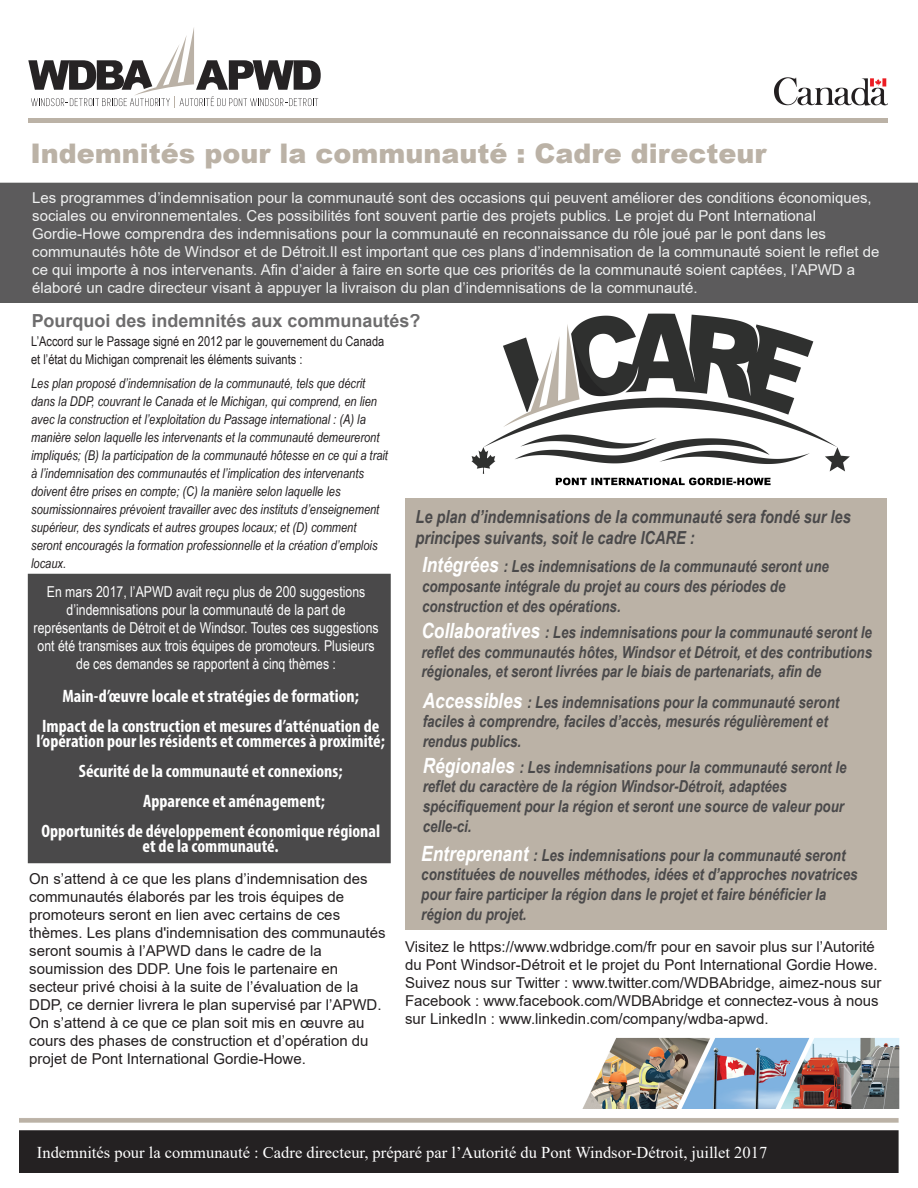
<style>
.page{position:relative;width:918px;height:1188px;background:#fff}
.page>*{position:absolute;margin:0;border:0;box-sizing:border-box;transform-origin:0 0}
.t1{font:900 27px "Arial";color:#bbb2a6}
.t2{font:700 condensed 18px/30px "Myriad Pro";color:#fff;text-align:center}
.t3{font:italic 700 18px/21.6px "Arial Narrow";color:#4a494a}
.t4{font:700 18px "Arial";color:rgb(74 73 74/.9)}
.t5{font:italic 700 16.5px/19.8px "Arial Narrow";color:#4a494a}
.t6{font:16.5px "Times New Roman";color:#fff}
.t7{font:15px/18px "Arial";color:#231f20}
.t8{font:15px/18px "Arial";color:#f0f1f1}
.t9{font:15px/18px "Arial Narrow";color:#fff;text-align:center}
.t10{font:italic 13.5px/18px "Arial Narrow";color:#231f20}
.t11{font:13.5px/18px "Arial Narrow";color:#231f20}
.s1{font-size:21px;color:#fff}
</style>
<div class="page">
<svg style="left:28px;top:28px;width:293px;height:80px"></svg>
<hr style="left:28px;top:119px;width:860px;height:4px;background:#bbb2a6">
<img style="left:774px;top:77px;width:114px;height:29px">
<img style="left:19px;top:1037px;width:881px;height:136px">
<div style="left:0;top:183px;width:918px;height:120px;background:#5c5b5c"></div>
<div style="left:405px;top:498px;width:482px;height:432px;background:#bbb2a6"></div>
<div style="left:28px;top:574px;width:363px;height:289px;background:#4a494a"></div>
<img style="left:471px;top:313px;width:379px;height:173px">
<h1 class="t1" style="left:30px;top:134px;width:737px">Indemnités pour la communauté : Cadre directeur</h1>
<p class="t8" style="left:32px;top:188px;width:849px">Les programmes d’indemnisation pour la communauté sont des occasions qui peuvent améliorer des conditions économiques, sociales ou environnementales. Ces possibilités font souvent partie des projets publics. Le projet du Pont International Gordie-Howe comprendra des indemnisations pour la communauté en reconnaissance du rôle joué par le pont dans les communautés hôte de Windsor et de Détroit.Il est important que ces plans d’indemnisation de la communauté soient le reflet de ce qui importe à nos intervenants. Afin d’aider à faire en sorte que ces priorités de la communauté soient captées, l’APWD a élaboré un cadre directeur visant à appuyer la livraison du plan d’indemnisations de la communauté.</p>
<p class="t4" style="left:32px;top:308px;width:391px">Pourquoi des indemnités aux communautés?</p>
<p class="t11" style="left:31px;top:332px;width:355px">L’Accord sur le Passage signé en 2012 par le gouvernement du Canada et l’état du Michigan comprenait les éléments suivants :</p>
<p class="t10" style="left:31px;top:374px;width:358px">Les plan proposé d’indemnisation de la communauté, tels que décrit dans la DDP, couvrant le Canada et le Michigan, qui comprend, en lien avec la construction et l’exploitation du Passage international : (A) la manière selon laquelle les intervenants et la communauté demeureront impliqués; (B) la participation de la communauté hôtesse en ce qui a trait à l’indemnisation des communautés et l’implication des intervenants doivent être prises en compte; (C) la manière selon laquelle les soumissionnaires prévoient travailler avec des instituts d’enseignement supérieur, des syndicats et autres groupes locaux; et (D) comment seront encouragés la formation professionnelle et la création d’emplois locaux.</p>
<p class="t9" style="left:34px;top:582px;width:347px">En mars 2017, l’APWD avait reçu plus de 200 suggestions d’indemnisations pour la communauté de la part de représentants de Détroit et de Windsor. Toutes ces suggestions ont été transmises aux trois équipes de promoteurs. Plusieurs de ces demandes se rapportent à cinq thèmes :</p>
<p class="t2" style="left:42px;top:681px;width:339px">Main-d’œuvre locale et stratégies de formation;<br>Impact de la construction et mesures d’atténuation de</p>
<p class="t2" style="left:37px;top:726px;width:350px">l’opération pour les résidents et commerces à proximité;</p>
<p class="t2" style="left:79px;top:756px;width:265px">Sécurité de la communauté et connexions;</p>
<p class="t2" style="left:143px;top:786px;width:183px">Apparence et aménagement;</p>
<p class="t2" style="left:41px;top:816px;width:340px">Opportunités de développement économique régional</p>
<p class="t2" style="left:143px;top:831px;width:138px">et de la communauté.</p>
<p class="t7" style="left:29px;top:869px;width:358px">On s’attend à ce que les plans d’indemnisation des communautés élaborés par les trois équipes de promoteurs seront en lien avec certains de ces thèmes. Les plans d'indemnisation des communautés seront soumis à l’APWD dans le cadre de la soumission des DDP. Une fois le partenaire en secteur privé choisi à la suite de l’évaluation de la DDP, ce dernier livrera le plan supervisé par l’APWD.<br>On s’attend à ce que ce plan soit mis en œuvre au cours des phases de construction et d’opération du projet de Pont International Gordie-Howe.</p>
<p class="t3" style="left:415px;top:505px;width:437px">Le plan d’indemnisations de la communauté sera fondé sur les principes suivants, soit le cadre ICARE :</p>
<p class="t5" style="left:422px;top:555px;width:408px"><span class="s1">Intégrées</span> : Les indemnisations de la communauté seront une composante intégrale du projet au cours des périodes de construction et des opérations.</p>
<p class="t5" style="left:421px;top:621px;width:452px;text-align:justify"><span class="s1">Collaboratives</span> : Les indemnisations pour la communauté seront le reflet des communautés hôtes, Windsor et Détroit, et des contributions régionales, et seront livrées par le biais de partenariats, afin de</p>
<p class="t5" style="left:423px;top:691px;width:418px"><span class="s1">Accessibles</span> : Les indemnisations pour la communauté seront faciles à comprendre, faciles d’accès, mesurés régulièrement et rendus publics.</p>
<p class="t5" style="left:423px;top:756px;width:425px"><span class="s1">Régionales</span> : Les indemnisations pour la communauté seront le reflet du caractère de la région Windsor-Détroit, adaptées spécifiquement pour la région et seront une source de valeur pour celle-ci.</p>
<p class="t5" style="left:421px;top:844px;width:438px"><span class="s1">Entreprenant</span> : Les indemnisations pour la communauté seront constituées de nouvelles méthodes, idées et d’approches novatrices pour faire participer la région dans le projet et faire bénéficier la région du projet.</p>
<p class="t7" style="left:405px;top:937px;width:478px">Visitez le https://www.wdbridge.com/fr pour en savoir plus sur l’Autorité du Pont Windsor-Détroit et le projet du Pont International Gordie Howe.<br>Suivez nous sur Twitter : www.twitter.com/WDBAbridge, aimez-nous sur Facebook : www.facebook.com/WDBAbridge et connectez-vous à nous sur LinkedIn : www.linkedin.com/company/wdba-apwd.</p>
<p class="t6" style="left:37px;top:1141px;width:732px">Indemnités pour la communauté : Cadre directeur, préparé par l’Autorité du Pont Windsor-Détroit, juillet 2017</p>
</div>
